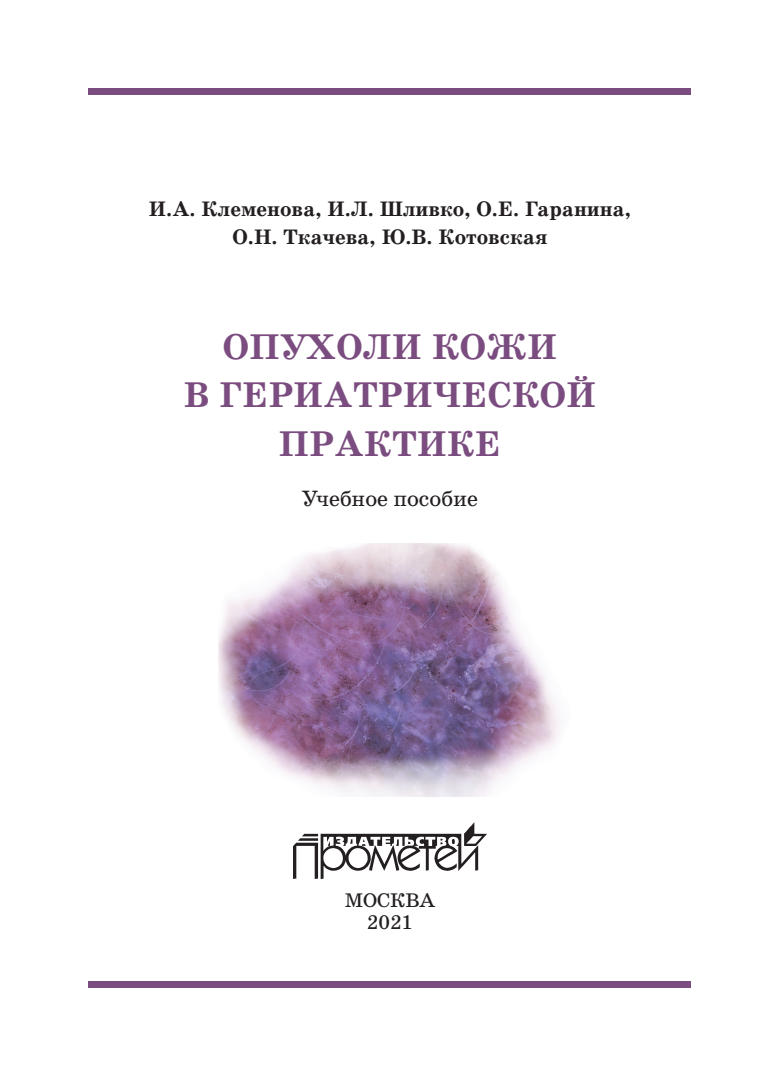
<style>
.page{position:relative;width:780px;height:1088px;background:#fff}
.page>*{position:absolute;margin:0;border:0;box-sizing:border-box;transform-origin:0 0}
.t1{font:700 36.25px/48.8px "School";letter-spacing:.01em;color:#7a4c7f;text-align:center}
.t2{font:22.5px "School";color:#231f20}
.t3{font:700 21.25px/27.5px "School";color:#231f20;text-align:center}
.t4{font:20px/22.6px "School";color:#231f20;text-align:center}
</style>
<div class="page">
<svg style="left:293px;top:822px;width:194px;height:57px"></svg>
<div style="left:89px;top:89px;width:602px;height:6px;background:#7a4c7f"></div>
<div style="left:89px;top:981px;width:602px;height:7px;background:#7a4c7f"></div>
<img style="left:219px;top:543px;width:341px;height:253px">
<p class="t3" style="left:149px;top:196px;width:483px">И.А. Клеменова, И.Л. Шливко, О.Е. Гаранина,<br>О.Н. Ткачева, Ю.В. Котовская</p>
<h1 class="t1" style="left:184px;top:323px;width:414px">ОПУХОЛИ КОЖИ<br>В ГЕРИАТРИЧЕСКОЙ<br>ПРАКТИКЕ</h1>
<p class="t2" style="left:302px;top:485px;width:177px">Учебное пособие</p>
<p class="t4" style="left:344px;top:889px;width:92px">МОСКВА<br>2021</p>
</div>
